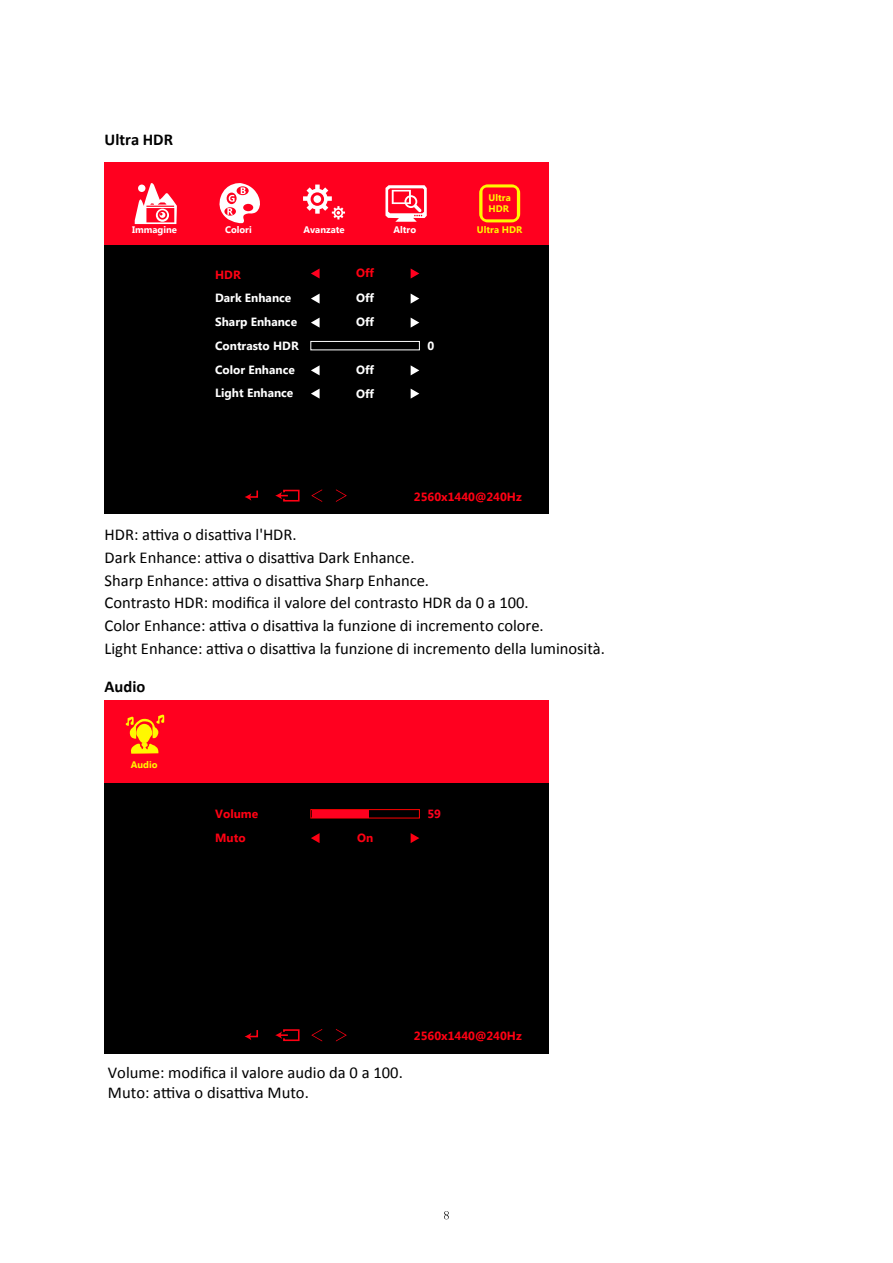
<style>
.page{position:relative;width:893px;height:1263px;background:#fff}
.page>*{position:absolute;margin:0;border:0;box-sizing:border-box;transform-origin:0 0}
.t1{font:16.5px/22.8px "Calibri";color:#000}
.t2{font:700 16.5px "Calibri";color:#000}
.t3{font:700 11.85px/23.7px "Lao UI";color:#fff}
.t4{font:700 11.85px/23.7px "Lao UI";color:#ff0013}
.t5{font:700 11.85px "Lao UI";color:#ff001f}
.t6{font:700 9.45px "Lao UI";color:#fff}
.t7{font:700 9.45px/11.4px "Lao UI";color:#fff800}
</style>
<div class="page">
<svg style="left:444px;top:1211px;width:5px;height:8px"></svg>
<div style="left:105px;top:244px;width:444px;height:270px;background:#000"></div>
<div style="left:310px;top:341px;width:110px;height:9px;border:1px solid #fff"></div>
<svg style="left:245px;top:490px;width:14px;height:11px"></svg>
<svg style="left:275px;top:489px;width:25px;height:13px"></svg>
<svg style="left:311px;top:489px;width:11px;height:13px"></svg>
<svg style="left:336px;top:489px;width:11px;height:13px"></svg>
<svg style="left:311px;top:268px;width:9px;height:10px"></svg>
<svg style="left:411px;top:268px;width:8px;height:10px"></svg>
<svg style="left:311px;top:294px;width:9px;height:10px"></svg>
<svg style="left:411px;top:294px;width:8px;height:10px"></svg>
<svg style="left:311px;top:318px;width:9px;height:10px"></svg>
<svg style="left:411px;top:318px;width:8px;height:10px"></svg>
<svg style="left:311px;top:365px;width:9px;height:10px"></svg>
<svg style="left:411px;top:365px;width:8px;height:10px"></svg>
<svg style="left:311px;top:389px;width:9px;height:10px"></svg>
<svg style="left:411px;top:389px;width:8px;height:10px"></svg>
<div style="left:105px;top:162px;width:444px;height:82px;background:#ff001f"></div>
<svg style="left:135px;top:183px;width:42px;height:41px"></svg>
<svg style="left:303px;top:185px;width:42px;height:34px"></svg>
<svg style="left:219px;top:183px;width:41px;height:40px"></svg>
<svg style="left:385px;top:185px;width:42px;height:37px"></svg>
<svg style="left:479px;top:184px;width:41px;height:38px"></svg>
<div style="left:105px;top:783px;width:444px;height:270px;background:#000"></div>
<div style="left:105px;top:701px;width:444px;height:82px;background:#ff001f"></div>
<div style="left:310px;top:809px;width:110px;height:9px;border:1px solid #f00"></div>
<svg style="left:245px;top:1030px;width:14px;height:10px"></svg>
<svg style="left:275px;top:1029px;width:25px;height:13px"></svg>
<svg style="left:311px;top:1029px;width:11px;height:12px"></svg>
<svg style="left:336px;top:1029px;width:11px;height:12px"></svg>
<svg style="left:311px;top:833px;width:9px;height:10px"></svg>
<svg style="left:411px;top:833px;width:8px;height:10px"></svg>
<svg style="left:125px;top:714px;width:39px;height:40px"></svg>
<div style="left:312px;top:810px;width:57px;height:7px;background:#ff001f"></div>
<p class="t2" style="left:105px;top:129px;width:70px">Ultra HDR</p>
<p class="t7" style="left:489px;top:191px;width:24px">Ultra<br>HDR</p>
<p class="t6" style="left:132px;top:223px;width:47px">Immagine</p>
<p class="t6" style="left:225px;top:223px;width:28px">Colori</p>
<p class="t6" style="left:303px;top:223px;width:43px">Avanzate</p>
<p class="t6" style="left:393px;top:223px;width:24px">Altro</p>
<p class="t7" style="left:477px;top:224px;width:47px">Ultra HDR</p>
<p class="t4" style="left:215px;top:262px;width:27px">HDR</p>
<p class="t3" style="left:215px;top:286px;width:85px">Dark Enhance<br>Sharp Enhance<br>Contrasto HDR<br>Color Enhance<br>Light Enhance</p>
<p class="t4" style="left:356px;top:261px;width:20px">Off</p>
<p class="t3" style="left:356px;top:286px;width:20px">Off<br>Off</p>
<p class="t3" style="left:356px;top:358px;width:20px;line-height:23.2px">Off<br>Off</p>
<p class="t3" style="left:427px;top:333px;width:8px">0</p>
<p class="t4" style="left:414px;top:484px;width:109px">2560x1440@240Hz</p>
<p class="t1" style="left:105px;top:523px;width:502px">HDR: attiva o disattiva l'HDR.<br>Dark Enhance: attiva o disattiva Dark Enhance.<br>Sharp Enhance: attiva o disattiva Sharp Enhance.<br>Contrasto HDR: modifica il valore del contrasto HDR da 0 a 100.<br>Color Enhance: attiva o disattiva la funzione di incremento colore.<br>Light Enhance: attiva o disattiva la funzione di incremento della luminosità.</p>
<p class="t2" style="left:105px;top:676px;width:42px">Audio</p>
<p class="t7" style="left:131px;top:758px;width:28px">Audio</p>
<p class="t4" style="left:215px;top:801px;width:45px">Volume<br>Muto</p>
<p class="t4" style="left:357px;top:825px;width:18px">On</p>
<p class="t5" style="left:427px;top:806px;width:15px">59</p>
<p class="t1" style="left:108px;top:1063px;width:296px;line-height:19.8px">Volume: modifica il valore audio da 0 a 100.<br>Muto: attiva o disattiva Muto.</p>
<p class="t4" style="left:414px;top:1024px;width:109px">2560x1440@240Hz</p>
</div>
